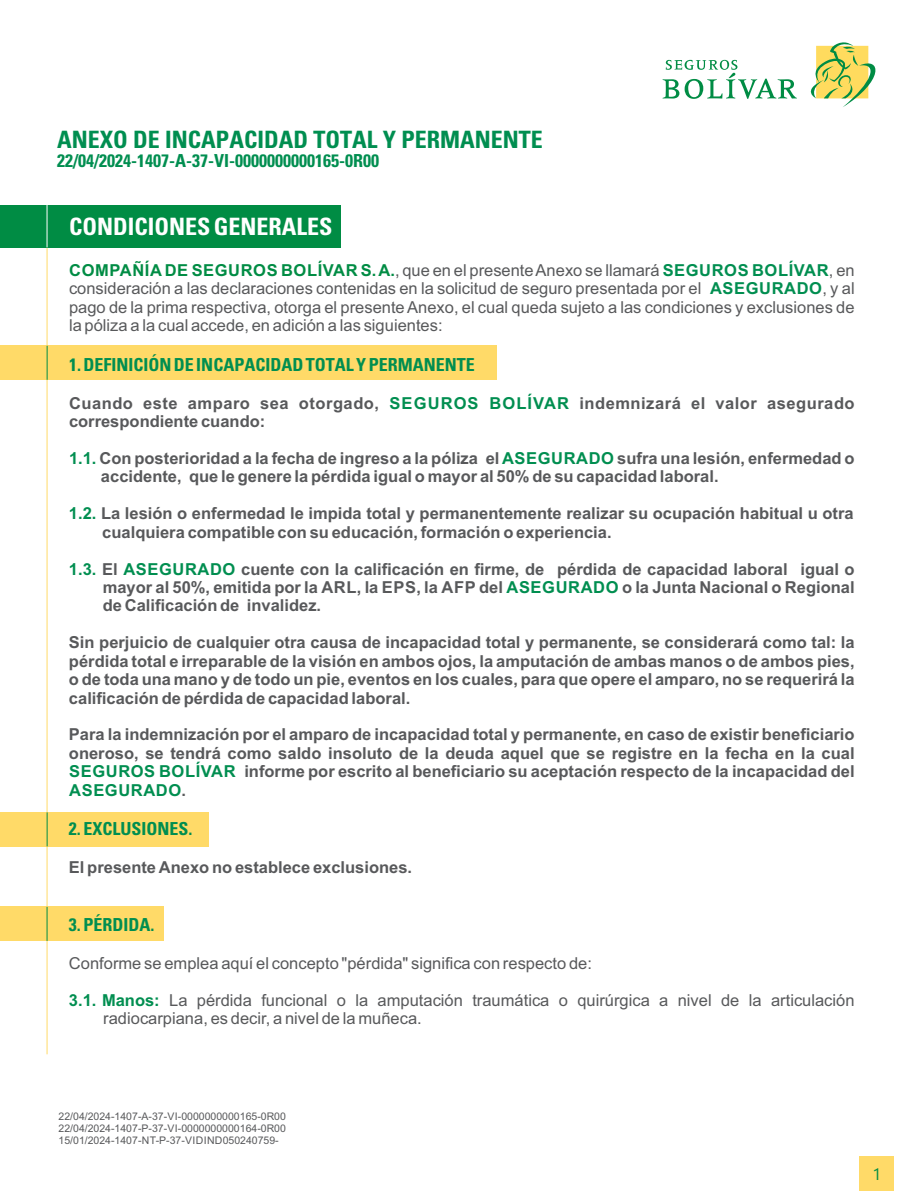
<style>
.page{position:relative;width:915px;height:1191px;background:#fff}
.page>*{position:absolute;margin:0;border:0;box-sizing:border-box;transform-origin:0 0}
.t1{font:700 condensed 24px "Univers";color:#008e50}
.t2{font:700 condensed 24px "Univers";color:#fff}
.t3{font:700 condensed 18px "Univers";color:#008e50}
.t4{font:700 16.5px/18.5px "Arial";color:#58595b;text-align:justify}
.t5{font:16.5px/18.5px "Arial";color:#58595b;text-align:justify}
.t6{font:700 16.5px/18.5px "Arial";letter-spacing:.03em;color:#58595b}
.t7{font:16.5px "Ebrima";color:#008c44}
.t8{font:10.5px/11.7px "Arial";color:#58595b;text-align:justify}
.s1{font-weight:700;color:#008c44}
.s2{font-weight:700;color:#008e50}
.s3{color:#008e50}
</style>
<div class="page">
<div style="left:0;top:906px;width:163px;height:34px;background:#ffda68"></div>
<svg style="left:662px;top:42px;width:214px;height:65px"></svg>
<div style="left:0;top:812px;width:208px;height:34px;background:#ffda68"></div>
<hr style="left:47px;top:208px;width:1px;height:846px;background:#ffda68">
<div style="left:0;top:345px;width:496px;height:34px;background:#ffda68"></div>
<hr style="left:47px;top:346px;width:1px;height:34px;background:#008c44">
<div style="left:0;top:205px;width:340px;height:42px;background:#008c44"></div>
<div style="left:859px;top:1157px;width:34px;height:34px;background:#ffda68"></div>
<hr style="left:47px;top:205px;width:1px;height:42px;background:#fff">
<hr style="left:47px;top:812px;width:1px;height:34px;background:#008c44">
<hr style="left:47px;top:907px;width:1px;height:34px;background:#008c44">
<h1 class="t1" style="left:57px;top:130px;width:487px">ANEXO DE INCAPACIDAD TOTAL Y PERMANENTE</h1>
<p class="t3" style="left:57px;top:154px;width:323px">22/04/2024-1407-A-37-VI-0000000000165-0R00</p>
<h1 class="t2" style="left:69px;top:217px;width:265px">CONDICIONESGENERALES</h1>
<p class="t5" style="left:69px;top:262px;width:786px"><span class="s1">COMPAÑÍA DE SEGUROS BOLÍVAR S. A.</span>, que en el presente Anexo se llamará <span class="s2">SEGUROS BOLÍVAR</span>, en consideración a las declaraciones contenidas en la solicitud de seguro presentada por el <span class="s2">ASEGURADO</span>, y al pago de la prima respectiva, otorga el presente Anexo, el cual queda sujeto a las condiciones y exclusiones de la póliza a la cual accede, en adición a las siguientes:</p>
<p class="t3" style="left:69px;top:358px;width:407px">1. DEFINICIÓNDE INCAPACIDADTOTALY PERMANENTE</p>
<p class="t6" style="left:69px;top:395px;width:786px">Cuando este amparo sea otorgado, <span class="s3">SEGUROS BOLÍVAR</span> indemnizará el valor asegurado correspondiente cuando:</p>
<p class="t4" style="left:101px;top:450px;width:755px;text-indent:-32px"><span class="s3">1.1.</span> Con posterioridad a la fecha de ingreso a la póliza el <span class="s3">ASEGURADO</span> sufra una lesión, enfermedad o accidente, que le genere la pérdida igual o mayor al 50% de su capacidad laboral.</p>
<p class="t4" style="left:102px;top:506px;width:752px;text-indent:-33px"><span class="s3">1.2.</span> La lesión o enfermedad le impida total y permanentemente realizar su ocupación habitual u otra cualquiera compatible con su educación, formación o experiencia.</p>
<p class="t4" style="left:103px;top:561px;width:753px;text-indent:-34px"><span class="s3">1.3.</span> El <span class="s3">ASEGURADO</span> cuente con la calificación en firme, de pérdida de capacidad laboral igual o mayor al 50%, emitida por la ARL, la EPS, la AFP del <span class="s3">ASEGURADO</span> o la Junta Nacional o Regional de Calificación de invalidez.</p>
<p class="t4" style="left:69px;top:635px;width:786px">Sin perjuicio de cualquier otra causa de incapacidad total y permanente, se considerará como tal: la pérdida total e irreparable de la visión en ambos ojos, la amputación de ambas manos o de ambos pies, o de toda una mano y de todo un pie, eventos en los cuales, para que opere el amparo, no se requerirá la calificación de pérdida de capacidad laboral.</p>
<p class="t4" style="left:69px;top:727px;width:786px">Para la indemnización por el amparo de incapacidad total y permanente, en caso de existir beneficiario oneroso, se tendrá como saldo insoluto de la deuda aquel que se registre en la fecha en la cual <span class="s3">SEGUROS BOLÍVAR</span> informe por escrito al beneficiario su aceptación respecto de la incapacidad del <span class="s3">ASEGURADO</span>.</p>
<p class="t3" style="left:69px;top:822px;width:125px">2. EXCLUSIONES.</p>
<p class="t4" style="left:69px;top:859px;width:344px">El presente Anexo no establece exclusiones.</p>
<p class="t3" style="left:69px;top:918px;width:87px">3. PÉRDIDA.</p>
<p class="t5" style="left:69px;top:955px;width:524px">Conforme se emplea aquí el concepto "pérdida" significa con respecto de:</p>
<p class="t5" style="left:103px;top:992px;width:752px;text-indent:-34px"><span class="s2">3.1. Manos:</span> La pérdida funcional o la amputación traumática o quirúrgica a nivel de la articulación radiocarpiana, es decir, a nivel de la muñeca.</p>
<p class="t8" style="left:59px;top:1111px;width:229px">22/04/2024-1407-A-37-VI-0000000000165-0R00<br>22/04/2024-1407-P-37-VI-0000000000164-0R00<br>15/01/2024-1407-NT-P-37-VIDIND050240759-</p>
<p class="t7" style="left:872px;top:1167px;width:10px">1</p>
</div>
